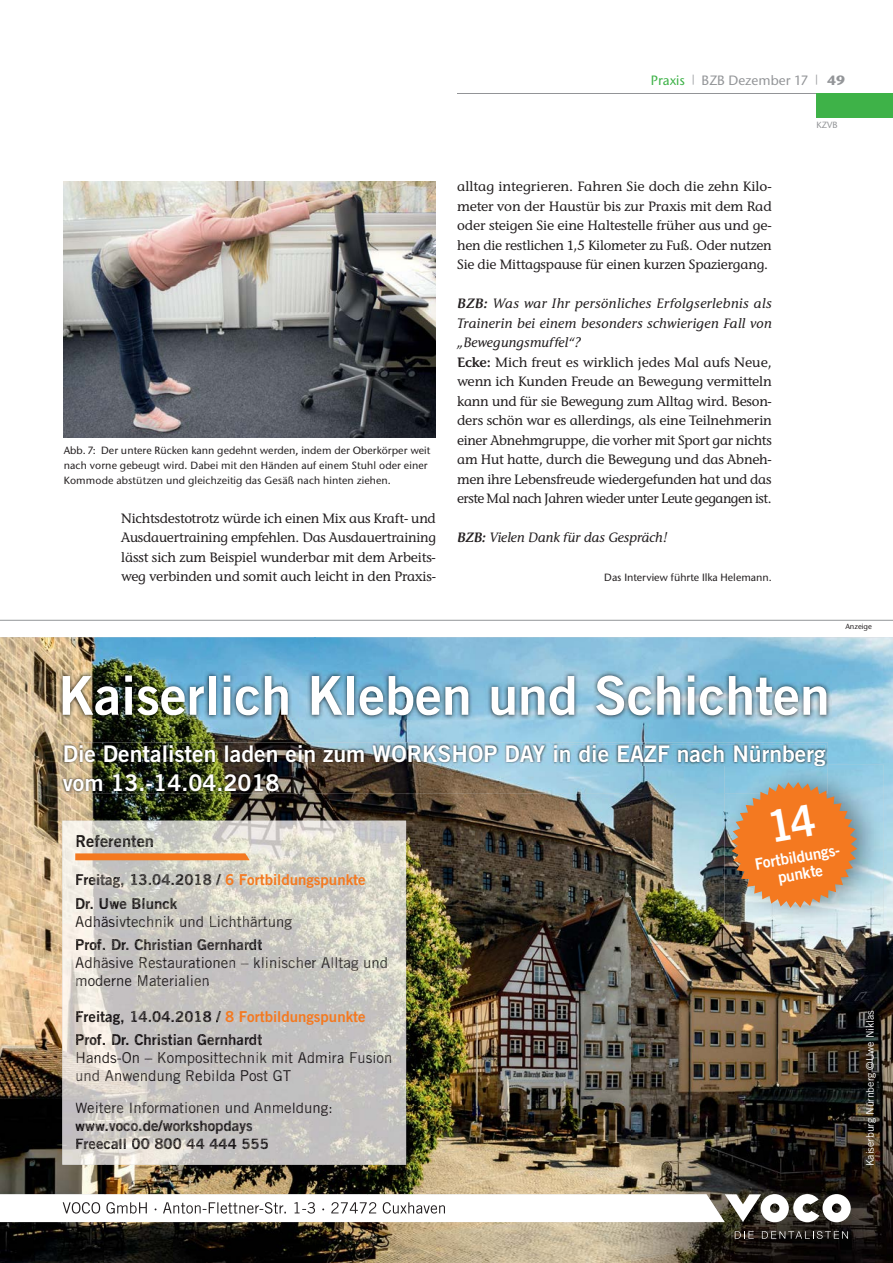
<style>
.page{position:relative;width:893px;height:1263px;background:#fff}
.page>*{position:absolute;margin:0;border:0;box-sizing:border-box;transform-origin:0 0}
.t1{font:53.7px "Trade Gothic LT Com Bd 2";color:#fff}
.t2{font:22.95px/29.2px "Trade Gothic LT Com Bd 2";color:#fff}
.t3{font:16.5px "Trade Gothic LT Com Bd 2";color:#221d1c}
.t4{font:15.9px "Trade Gothic LT Com Bd 2";color:#fff;scale:.96 1}
.t5{font:15px/18px "Trade Gothic LT Com";color:#181416}
.t6{font:15px/23.2px "Trade Gothic LT Com Bd 2";color:#181416}
.t7{font:15px "Trade Gothic LT Com Bd 2";color:#f47920}
.t8{font:15px "Trade Gothic LT Com Bd 2";color:#191516}
.t9{font:15px "Trade Gothic LT Com Bd 2";color:#191616}
.t10{font:500 13.5px/19.5px "Stone Inf ITC Std";letter-spacing:-.015em;color:#231f20;text-align:justify}
.t11{font:italic 500 13.5px "Stone Inf ITC Std";color:#231f20}
.t12{font:500 13.5px "Stone Sans ITC Std";color:#939598}
.t13{font:500 10.5px/15px "Stone Sans ITC Std";letter-spacing:.01em;color:#231f20}
.t14{font:10.5px "Trade Gothic LT Com";letter-spacing:-.01em;color:#fff}
.t15{font:500 9px "Stone Sans ITC Std";color:#939598}
.t16{font:500 7.5px "Stone Sans ITC Std";color:#231f20}
.s1{color:#3eb248}
.s2{font-weight:700}
.s3{font-weight:600;font-style:italic}
.s4{font-style:italic}
.s5{font-weight:600}
.s6{color:#1c1b18}
.s7{color:#1d1c18}
.s8{color:#191616}
.s9{color:#181516}
.s10{color:#201b1a}
.s11{color:#201b19}
.s12{color:#1a1817}
.s13{color:#181417}
.s14{color:#191516}
.s15{color:#181416}
.s16{color:#1a1816}
.s17{color:#221d1c}
.s18{color:#211c1a}
.s19{color:#191615}
.s20{color:#1b1716}
.s21{color:#1b1816}
.s22{color:#1a1716}
.s23{color:#1a1616}
.s24{color:#191515}
.s25{color:#1c1718}
.s26{color:#191416}
.s27{color:#1c1917}
.s28{color:#1c1a17}
.s29{color:#1e1c18}
.s30{color:#1b1616}
.s31{color:#1e1815}
.s32{color:#1c1916}
.s33{color:#f47920}
.s34{color:#1d1714}
.s35{color:#211b1a}
.s36{color:#211b19}
.s37{color:#1d1614}
.s38{color:#211c1b}
.s39{color:#1a1515}
.s40{color:#201a19}
.s41{color:#1f1917}
.s42{color:#1c1716}
.s43{color:#1d1a17}
.s44{color:#1d1818}
.s45{color:#1e1919}
.s46{color:#191415}
.s47{color:#1e1917}
.s48{color:#1f1a18}
</style>
<div class="page">
<img style="left:64px;top:181px;width:372px;height:257px">
<hr style="left:0;top:620px;width:893px;height:1px;background:#939598">
<img style="left:0;top:637px;width:630px;height:208px">
<img style="left:630px;top:637px;width:263px;height:156px">
<img style="left:630px;top:793px;width:105px;height:470px">
<img style="left:841px;top:793px;width:52px;height:470px">
<img style="left:0;top:845px;width:104px;height:418px">
<img style="left:406px;top:845px;width:225px;height:261px">
<img style="left:735px;top:924px;width:106px;height:339px">
<img style="left:368px;top:1106px;width:263px;height:157px">
<img style="left:104px;top:1165px;width:264px;height:98px">
<img style="left:61px;top:742px;width:767px;height:51px">
<img style="left:554px;top:745px;width:271px;height:21px">
<img style="left:724px;top:765px;width:160px;height:159px">
<img style="left:724px;top:765px;width:104px;height:28px">
<img style="left:724px;top:765px;width:101px;height:1px">
<svg style="left:735px;top:1231px;width:19px;height:8px"></svg>
<svg style="left:762px;top:1231px;width:86px;height:8px"></svg>
<svg style="left:0;top:1194px;width:851px;height:28px"></svg>
<img style="left:62px;top:821px;width:344px;height:344px">
<img style="left:76px;top:874px;width:145px;height:14px">
<img style="left:76px;top:898px;width:101px;height:11px">
<img style="left:76px;top:916px;width:216px;height:13px">
<img style="left:76px;top:939px;width:186px;height:11px">
<img style="left:76px;top:957px;width:312px;height:14px">
<img style="left:76px;top:975px;width:133px;height:11px">
<img style="left:76px;top:1011px;width:145px;height:14px">
<img style="left:76px;top:1034px;width:186px;height:11px">
<img style="left:77px;top:1052px;width:315px;height:14px">
<img style="left:77px;top:1070px;width:214px;height:14px">
<img style="left:76px;top:1102px;width:255px;height:14px">
<img style="left:75px;top:1120px;width:177px;height:14px">
<img style="left:76px;top:1138px;width:192px;height:11px">
<img style="left:77px;top:835px;width:76px;height:12px">
<svg style="left:75px;top:853px;width:175px;height:7px"></svg>
<img style="left:58px;top:671px;width:773px;height:49px">
<hr style="left:457px;top:94px;width:436px;height:1px;background:#929497">
<div style="left:816px;top:94px;width:77px;height:24px;background:#3eb248"></div>
<svg style="left:731px;top:782px;width:126px;height:126px;background:#d5884d"></svg>
<p class="t12" style="left:651px;top:75px;width:196px"><span class="s1">Praxis</span> <sup>|</sup> BZB Dezember 17 <sup>|</sup> <span class="s2">49</span></p>
<p class="t15" style="left:816px;top:121px;width:23px">KZVB</p>
<p class="t13" style="left:64px;top:444px;width:368px">Abb. 7: Der untere Rücken kann gedehnt werden, indem der Oberkörper weit nach vorne gebeugt wird. Dabei mit den Händen auf einem Stuhl oder einer<br>Kommode abstützen und gleichzeitig das Gesäß nach hinten ziehen.</p>
<p class="t10" style="left:121px;top:510px;width:316px">Nichtsdestotrotz würde ich einen Mix aus Kraft- und Ausdauertraining empfehlen. Das Ausdauertraining lässt sich zum Beispiel wunderbar mit dem Arbeits&shy;weg verbinden und somit auch leicht in den Praxis-</p>
<p class="t10" style="left:457px;top:178px;width:316px">alltag integrieren. Fahren Sie doch die zehn Kilo&shy;meter von der Haustür bis zur Praxis mit dem Rad oder steigen Sie eine Haltestelle früher aus und ge&shy;hen die restlichen 1,5 Kilometer zu Fuß. Oder nutzen Sie die Mittagspause für einen kurzen Spaziergang.</p>
<p class="t10" style="left:457px;top:295px;width:316px;text-align:left"><span class="s3">BZB:</span> <span class="s4">Was war Ihr persönliches Erfolgserlebnis als Trainerin bei einem besonders schwierigen Fall von „Bewegungsmuffel“?<br></span><span class="s5">Ecke:</span> Mich freut es wirklich jedes Mal aufs Neue, wenn ich Kunden Freude an Bewegung vermitteln kann und für sie Bewegung zum Alltag wird. Beson&shy;ders schön war es allerdings, als eine Teilnehmerin einer Abnehmgruppe, die vorher mit Sport gar nichts am Hut hatte, durch die Bewegung und das Abneh&shy;men ihre Lebensfreude wiedergefunden hat und das erste Mal nach Jahren wieder unter Leute gegangen ist.</p>
<p class="t11" style="left:457px;top:532px;width:212px"><span class="s5">BZB:</span> Vielen Dank für das Gespräch!</p>
<p class="t13" style="left:604px;top:571px;width:169px">Das Interview führte Ilka Helemann.</p>
<p class="t16" style="left:845px;top:623px;width:28px">Anzeige</p>
<h1 class="t1" style="left:58px;top:676px;width:773px">Kaiserlich Kleben und Schichten</h1>
<h2 class="t2" style="left:63px;top:741px;width:764px">Die Dentalisten laden ein zum WORKSHOP DAY in die EAZF nach Nürnberg vom 13.-14.04.2018</h2>
<p class="t3" style="left:75px;top:835px;width:80px">Re<span class="s6">fe</span><span class="s7">re</span><span class="s8">nt</span><span class="s9">en</span></p>
<p class="t4" style="left:754px;top:858px;width:94px;rotate:-10deg">Fortbildungs-</p>
<p class="t7" style="left:75px;top:874px;width:292px"><span class="s10">Frei</span><span class="s11">ta</span><span class="s8">g,</span> <span class="s12">1</span><span class="s8">3.</span><span class="s13">04</span><span class="s8">.201</span><span class="s14">8</span> <span class="s8">/</span> 6 Fortbildungspunkte</p>
<p class="t4" style="left:777px;top:872px;width:49px;rotate:-10deg">punkte</p>
<p class="t9" style="left:75px;top:898px;width:104px"><span class="s10">Dr.</span> <span class="s15">Uw</span><span class="s16">e</span> <span class="s14">Bl</span>unck</p>
<p class="t5" style="left:75px;top:914px;width:218px"><span class="s17">Ad</span><span class="s18">h</span>äsi<span class="s8">vt</span>echn<span class="s8">ik</span> <span class="s14">u</span>nd <span class="s14">L</span><span class="s8">ic</span><span class="s19">ht</span><span class="s20">hä</span><span class="s21">rt</span><span class="s22">un</span><span class="s21">g</span></p>
<p class="t8" style="left:75px;top:939px;width:189px"><span class="s18">Pro</span><span class="s23">f.</span> <span class="s22">Dr</span><span class="s15">.</span> Chri<span class="s24">st</span><span class="s20">ia</span><span class="s15">n</span> Ge<span class="s16">rn</span><span class="s8">ha</span><span class="s21">rd</span><span class="s15">t</span></p>
<p class="t5" style="left:75px;top:955px;width:314px"><span class="s10">Adh</span><span class="s25">ä</span><span class="s8">si</span>ve <span class="s8">R</span><span class="s20">es</span><span class="s26">taur</span><span class="s20">at</span>ionen <span class="s26">–</span> <span class="s8">klin</span><span class="s27">is</span><span class="s20">ch</span>er <span class="s28">A</span><span class="s20">ll</span><span class="s29">ta</span><span class="s28">g</span> <span class="s21">un</span><span class="s29">d </span><span class="s10">mod</span><span class="s30">e</span><span class="s23">r</span>ne <span class="s20">Ma</span><span class="s14">te</span>rialien</p>
<p class="t6" style="left:75px;top:1006px;width:292px"><span class="s31">F</span><span class="s18">reita</span>g, 1<span class="s32">4</span><span class="s8">.</span><span class="s20">04</span><span class="s26">.2018</span> / <span class="s33">8 Fortbildungspunkte<br></span><span class="s34">Pr</span><span class="s35">of</span><span class="s36">.</span> <span class="s18">D</span>r. Christ<span class="s26">ia</span>n Ge<span class="s8">rn</span>hardt</p>
<p class="t5" style="left:75px;top:1050px;width:319px"><span class="s37">Ha</span><span class="s18">nd</span><span class="s38">s-</span>On – <span class="s14">K</span><span class="s20">om</span>positt<span class="s39">e</span>chnik mit Admira Fu<span class="s16">si</span>on <span class="s40">un</span><span class="s41">d</span> <span class="s18">An</span><span class="s42">we</span>nd<span class="s26">un</span>g <span class="s20">Re</span>bilda Post GT</p>
<p class="t5" style="left:75px;top:1100px;width:259px">Weiter<span class="s26">e</span> In<span class="s43">fo</span><span class="s20">rm</span>atio<span class="s26">ne</span><span class="s14">n</span> und Anmeldung:</p>
<p class="t6" style="left:75px;top:1118px;width:195px;line-height:18px">ww<span class="s44">w.</span><span class="s45">vo</span><span class="s42">co</span><span class="s20">.d</span><span class="s14">e/wo</span><span class="s26">rkshop</span>days<br>Fr<span class="s46">ee</span><span class="s42">ca</span><span class="s47">ll</span> <span class="s10">0</span><span class="s48">0</span> <span class="s8">80</span><span class="s14">0</span> 44 444 555</p>
<p class="t14" style="left:866px;top:1166px;width:157px;rotate:-90deg">Kaiserburg Nürnberg ©Uwe Niklas</p>
</div>
